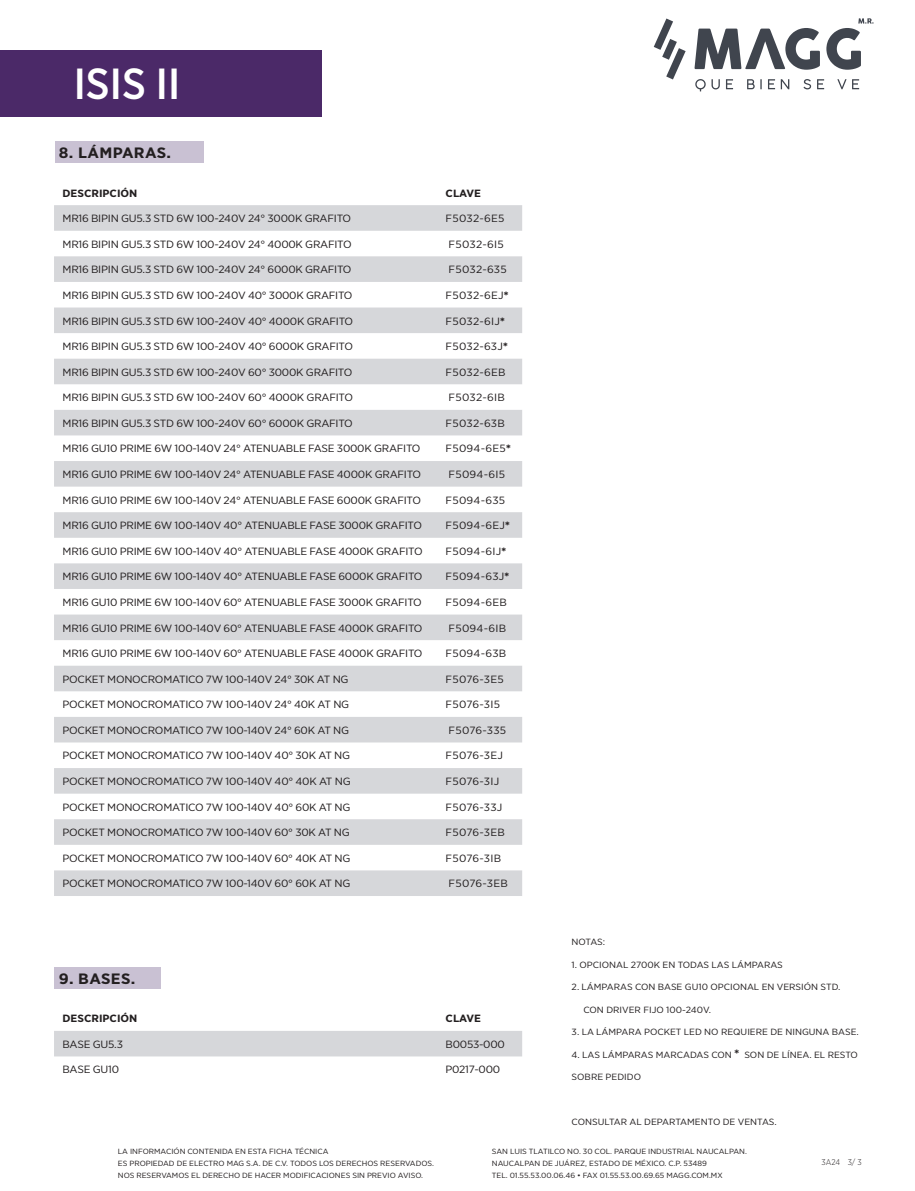
<style>
.page{position:relative;width:915px;height:1191px;background:#fff}
.page>*{position:absolute;margin:0;border:0;box-sizing:border-box;transform-origin:0 0}
.t1{font:500 43.5px "Gotham Narrow";color:#fff}
.t2{font:700 15px "Gotham Narrow";letter-spacing:.02em;color:#231f20;scale:1.14 1}
.t3{font:10.5px "Gotham Narrow";letter-spacing:-.02em;color:#231f20;scale:1.14 1}
.t4{font:10.5px "Gotham Narrow";letter-spacing:.02em;color:#231f20;scale:1.14 1}
.t5{font:700 10.5px "Gotham Narrow";color:#231f20;scale:1.14 1}
.t6{font:10.5px "Gotham Narrow";letter-spacing:.015em;color:#231f20;scale:1.14 1}
.t7{font:9px "Gotham Narrow";color:#231f20;scale:1.14 1}
.t8{font:300 8.25px "Gotham Narrow";color:#231f20}
.t9{font:7.5px "Gotham Narrow";color:#231f20;scale:1.14 1}
.s1{font-weight:900}
.s2{font-weight:700;font-size:12px}
</style>
<div class="page">
<svg style="left:653px;top:19px;width:32px;height:60px"></svg>
<svg style="left:694px;top:28px;width:125px;height:42px"></svg>
<svg style="left:826px;top:18px;width:47px;height:52px"></svg>
<svg style="left:695px;top:79px;width:10px;height:12px"></svg>
<svg style="left:711px;top:79px;width:8px;height:10px"></svg>
<svg style="left:726px;top:79px;width:6px;height:10px"></svg>
<svg style="left:747px;top:79px;width:7px;height:10px"></svg>
<svg style="left:768px;top:79px;width:6px;height:10px"></svg>
<svg style="left:780px;top:79px;width:9px;height:10px"></svg>
<svg style="left:803px;top:79px;width:7px;height:10px"></svg>
<svg style="left:817px;top:79px;width:6px;height:10px"></svg>
<svg style="left:837px;top:79px;width:21px;height:10px"></svg>
<div style="left:0;top:50px;width:321px;height:67px;background:#4b2968"></div>
<svg style="left:54px;top:205px;width:468px;height:691px;fill:#d8d9dc"></svg>
<div style="left:54px;top:1031px;width:468px;height:25px;background:#d6d7da"></div>
<div style="left:55px;top:142px;width:148px;height:21px;background:#c9c1d3"></div>
<div style="left:55px;top:967px;width:106px;height:21px;background:#c9c1d3"></div>
<h1 class="t1" style="left:74px;top:56px;width:108px">ISIS II</h1>
<p class="t2" style="left:59px;top:143px;width:100px">8. LÁMPARAS.</p>
<p class="t5" style="left:63px;top:186px;width:67px">DESCRIPCIÓN</p>
<p class="t5" style="left:445px;top:186px;width:33px">CLAVE</p>
<p class="t3" style="left:63px;top:212px;width:254px">MR16 BIPIN GU5.3 STD 6W 100-240V 24° 3000K GRAFITO</p>
<p class="t4" style="left:445px;top:212px;width:53px">F5032-6E5</p>
<p class="t3" style="left:63px;top:237px;width:255px">MR16 BIPIN GU5.3 STD 6W 100-240V 24° 4000K GRAFITO</p>
<p class="t4" style="left:448px;top:237px;width:50px">F5032-6I5</p>
<p class="t3" style="left:63px;top:263px;width:255px">MR16 BIPIN GU5.3 STD 6W 100-240V 24° 6000K GRAFITO</p>
<p class="t6" style="left:448px;top:263px;width:53px">F5032-635</p>
<p class="t3" style="left:63px;top:289px;width:256px">MR16 BIPIN GU5.3 STD 6W 100-240V 40° 3000K GRAFITO</p>
<p class="t4" style="left:445px;top:289px;width:57px">F5032-6EJ<span class="s1">*</span></p>
<p class="t3" style="left:63px;top:314px;width:256px">MR16 BIPIN GU5.3 STD 6W 100-240V 40° 4000K GRAFITO</p>
<p class="t4" style="left:445px;top:314px;width:53px">F5032-6IJ<span class="s1">*</span></p>
<p class="t3" style="left:63px;top:340px;width:256px">MR16 BIPIN GU5.3 STD 6W 100-240V 40° 6000K GRAFITO</p>
<p class="t4" style="left:445px;top:340px;width:56px">F5032-63J<span class="s1">*</span></p>
<p class="t3" style="left:63px;top:365px;width:255px">MR16 BIPIN GU5.3 STD 6W 100-240V 60° 3000K GRAFITO</p>
<p class="t4" style="left:445px;top:365px;width:54px">F5032-6EB</p>
<p class="t3" style="left:63px;top:391px;width:256px">MR16 BIPIN GU5.3 STD 6W 100-240V 60° 4000K GRAFITO</p>
<p class="t4" style="left:448px;top:391px;width:51px">F5032-6IB</p>
<p class="t3" style="left:63px;top:416px;width:256px">MR16 BIPIN GU5.3 STD 6W 100-240V 60° 6000K GRAFITO</p>
<p class="t4" style="left:445px;top:416px;width:54px">F5032-63B</p>
<p class="t3" style="left:63px;top:442px;width:315px">MR16 GU10 PRIME 6W 100-140V 24° ATENUABLE FASE 3000K GRAFITO</p>
<p class="t4" style="left:445px;top:442px;width:59px">F5094-6E5<span class="s1">*</span></p>
<p class="t3" style="left:63px;top:468px;width:316px">MR16 GU10 PRIME 6W 100-140V 24° ATENUABLE FASE 4000K GRAFITO</p>
<p class="t4" style="left:448px;top:468px;width:51px">F5094-6I5</p>
<p class="t3" style="left:63px;top:493px;width:316px">MR16 GU10 PRIME 6W 100-140V 24° ATENUABLE FASE 6000K GRAFITO</p>
<p class="t4" style="left:445px;top:493px;width:54px">F5094-635</p>
<p class="t3" style="left:63px;top:519px;width:317px">MR16 GU10 PRIME 6W 100-140V 40° ATENUABLE FASE 3000K GRAFITO</p>
<p class="t4" style="left:445px;top:519px;width:58px">F5094-6EJ<span class="s1">*</span></p>
<p class="t3" style="left:63px;top:544px;width:317px">MR16 GU10 PRIME 6W 100-140V 40° ATENUABLE FASE 4000K GRAFITO</p>
<p class="t4" style="left:445px;top:544px;width:55px">F5094-6IJ<span class="s1">*</span></p>
<p class="t3" style="left:63px;top:570px;width:317px">MR16 GU10 PRIME 6W 100-140V 40° ATENUABLE FASE 6000K GRAFITO</p>
<p class="t4" style="left:445px;top:570px;width:57px">F5094-63J<span class="s1">*</span></p>
<p class="t3" style="left:63px;top:596px;width:316px">MR16 GU10 PRIME 6W 100-140V 60° ATENUABLE FASE 3000K GRAFITO</p>
<p class="t4" style="left:445px;top:596px;width:55px">F5094-6EB</p>
<p class="t3" style="left:63px;top:621px;width:317px">MR16 GU10 PRIME 6W 100-140V 60° ATENUABLE FASE 4000K GRAFITO</p>
<p class="t4" style="left:448px;top:621px;width:52px">F5094-6IB</p>
<p class="t3" style="left:63px;top:647px;width:317px">MR16 GU10 PRIME 6W 100-140V 60° ATENUABLE FASE 4000K GRAFITO</p>
<p class="t4" style="left:445px;top:647px;width:55px">F5094-63B</p>
<p class="t3" style="left:63px;top:672px;width:252px">POCKET MONOCROMATICO 7W 100-140V 24° 30K AT NG</p>
<p class="t4" style="left:445px;top:672px;width:53px">F5076-3E5</p>
<p class="t3" style="left:63px;top:698px;width:253px">POCKET MONOCROMATICO 7W 100-140V 24° 40K AT NG</p>
<p class="t4" style="left:445px;top:698px;width:49px">F5076-3I5</p>
<p class="t3" style="left:63px;top:723px;width:253px">POCKET MONOCROMATICO 7W 100-140V 24° 60K AT NG</p>
<p class="t4" style="left:448px;top:723px;width:52px">F5076-335</p>
<p class="t3" style="left:63px;top:749px;width:253px">POCKET MONOCROMATICO 7W 100-140V 40° 30K AT NG</p>
<p class="t4" style="left:445px;top:749px;width:52px">F5076-3EJ</p>
<p class="t3" style="left:63px;top:775px;width:254px">POCKET MONOCROMATICO 7W 100-140V 40° 40K AT NG</p>
<p class="t4" style="left:445px;top:775px;width:49px">F5076-3IJ</p>
<p class="t3" style="left:63px;top:800px;width:254px">POCKET MONOCROMATICO 7W 100-140V 40° 60K AT NG</p>
<p class="t4" style="left:445px;top:800px;width:51px">F5076-33J</p>
<p class="t3" style="left:63px;top:826px;width:253px">POCKET MONOCROMATICO 7W 100-140V 60° 30K AT NG</p>
<p class="t4" style="left:445px;top:826px;width:54px">F5076-3EB</p>
<p class="t3" style="left:63px;top:851px;width:254px">POCKET MONOCROMATICO 7W 100-140V 60° 40K AT NG</p>
<p class="t4" style="left:445px;top:851px;width:50px">F5076-3IB</p>
<p class="t3" style="left:63px;top:877px;width:254px">POCKET MONOCROMATICO 7W 100-140V 60° 60K AT NG</p>
<p class="t4" style="left:448px;top:877px;width:54px">F5076-3EB</p>
<p class="t2" style="left:59px;top:969px;width:69px">9. BASES.</p>
<p class="t5" style="left:63px;top:1011px;width:67px">DESCRIPCIÓN</p>
<p class="t5" style="left:445px;top:1011px;width:33px">CLAVE</p>
<p class="t3" style="left:63px;top:1037px;width:54px">BASE GU5.3</p>
<p class="t3" style="left:445px;top:1037px;width:54px">B0053-000</p>
<p class="t3" style="left:63px;top:1063px;width:51px">BASE GU10</p>
<p class="t3" style="left:445px;top:1063px;width:49px">P0217-000</p>
<p class="t7" style="left:571px;top:936px;width:31px">NOTAS:</p>
<p class="t7" style="left:571px;top:959px;width:187px">1. OPCIONAL 2700K EN TODAS LAS LÁMPARAS</p>
<p class="t7" style="left:571px;top:981px;width:237px">2. LÁMPARAS CON BASE GU10 OPCIONAL EN VERSIÓN STD.</p>
<p class="t7" style="left:583px;top:1004px;width:113px">CON DRIVER FIJO 100-240V.</p>
<p class="t7" style="left:571px;top:1026px;width:253px">3. LA LÁMPARA POCKET LED NO REQUIERE DE NINGUNA BASE.</p>
<p class="t7" style="left:571px;top:1049px;width:252px">4. LAS LÁMPARAS MARCADAS CON <span class="s2">*</span> SON DE LÍNEA. EL RESTO</p>
<p class="t7" style="left:571px;top:1071px;width:62px">SOBRE PEDIDO</p>
<p class="t7" style="left:571px;top:1116px;width:181px">CONSULTAR AL DEPARTAMENTO DE VENTAS.</p>
<p class="t9" style="left:118px;top:1146px;width:186px">LA INFORMACIÓN CONTENIDA EN ESTA FICHA TÉCNICA</p>
<p class="t9" style="left:118px;top:1158px;width:279px">ES PROPIEDAD DE ELECTRO MAG S.A. DE C.V. TODOS LOS DERECHOS RESERVADOS.</p>
<p class="t9" style="left:118px;top:1170px;width:269px">NOS RESERVAMOS EL DERECHO DE HACER MODIFICACIONES SIN PREVIO AVISO.</p>
<p class="t9" style="left:491px;top:1146px;width:225px">SAN LUIS TLATILCO NO. 30 COL. PARQUE INDUSTRIAL NAUCALPAN.</p>
<p class="t9" style="left:491px;top:1158px;width:190px">NAUCALPAN DE JUÁREZ, ESTADO DE MÉXICO. C.P. 53489</p>
<p class="t9" style="left:491px;top:1170px;width:204px">TEL. 01.55.53.00.06.46 • FAX 01.55.53.00.69.65 MAGG.COM.MX</p>
<p class="t8" style="left:821px;top:1156px;width:41px">3A24 3/ 3</p>
</div>
